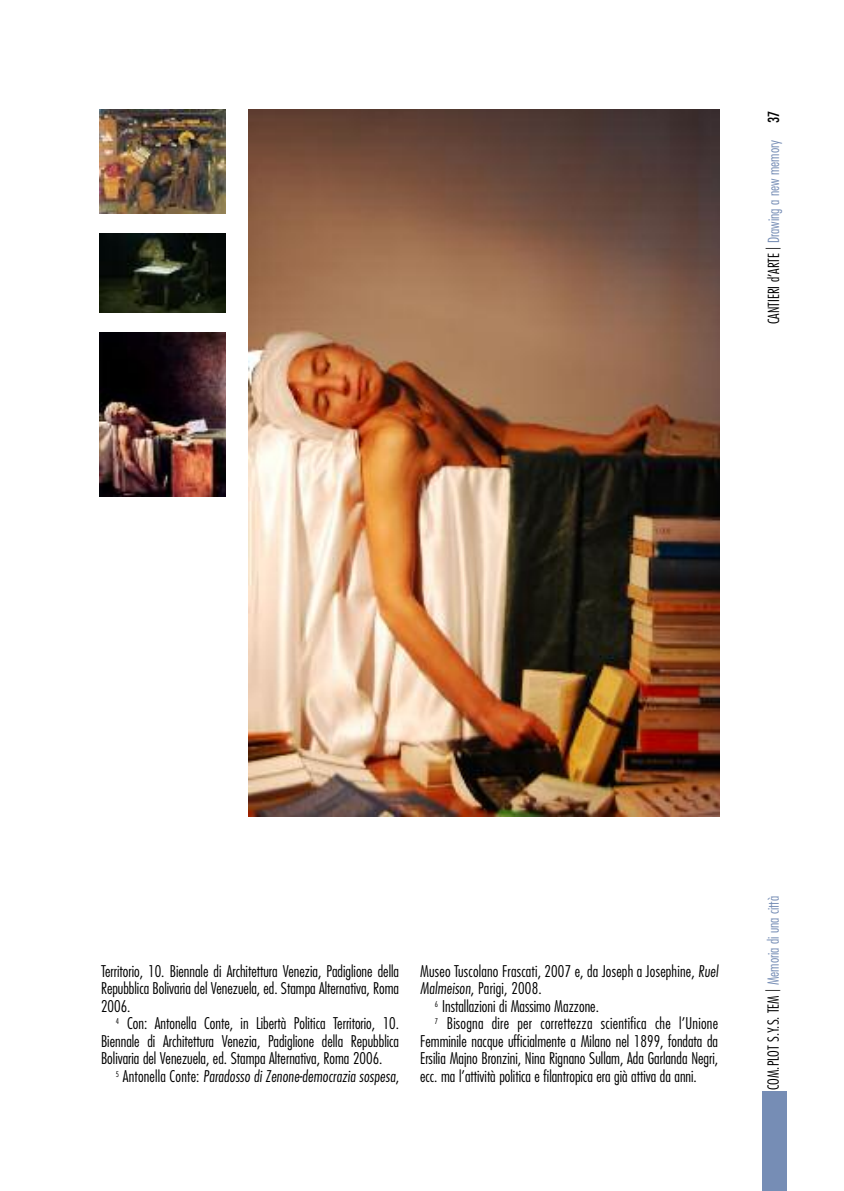
<style>
.page{position:relative;width:844px;height:1191px;background:#fff}
.page>*{position:absolute;margin:0;border:0;box-sizing:border-box;transform-origin:0 0}
.t1{font:300 condensed 15.75px/17.5px "Futura";color:#000;text-align:justify}
.t2{font:italic 300 condensed 15.75px "Futura";letter-spacing:.01em;color:#000}
.t3{font:300 condensed 14.88px "Futura";color:#000}
.t4{font:300 condensed 14.88px "Futura";color:#768db5}
.s1{color:#000}
.s2{font-weight:400;color:#000}
.s3{font-style:normal}
.s4{font-style:italic}
.s5{color:#768db5}
</style>
<div class="page">
<div style="left:762px;top:1091px;width:24px;height:100px;background:#768db5"></div>
<img style="left:248px;top:109px;width:471px;height:707px">
<img style="left:99px;top:332px;width:127px;height:164px">
<img style="left:99px;top:109px;width:127px;height:104px">
<img style="left:99px;top:233px;width:127px;height:80px">
<p class="t4" style="left:767px;top:324px;width:215px;rotate:-90deg"><span class="s1">CANTIERI d’ARTE |</span> Drawing a new memory <span class="s2">37</span></p>
<p class="t1" style="left:101px;top:963px;width:299px">Territorio, 10. Biennale di Architettura Venezia, Padiglione della Repubblica Bolivaria del Venezuela, ed. Stampa Alternativa, Roma 2006.</p>
<p class="t1" style="left:101px;top:1016px;width:299px;text-indent:15px"><sup>4</sup> Con: Antonella Conte, in Libertà Politica Territorio, 10.<br>Biennale di Architettura Venezia, Padiglione della Repubblica Bolivaria del Venezuela, ed. Stampa Alternativa, Roma 2006.</p>
<p class="t2" style="left:116px;top:1069px;width:284px"><sup>5</sup> <span class="s3">Antonella Conte:</span> Paradosso di Zenone-democrazia sospesa<span class="s3">,</span></p>
<p class="t1" style="left:420px;top:963px;width:299px">Museo Tuscolano Frascati, 2007 e, da Joseph a Josephine, <span class="s4">Ruel</span></p>
<p class="t1" style="left:420px;top:981px;width:123px"><span class="s4">Malmeison</span>, Parigi, 2008.</p>
<p class="t1" style="left:435px;top:998px;width:165px"><sup>6</sup> Installazioni di Massimo Mazzone.</p>
<p class="t1" style="left:435px;top:1016px;width:284px"><sup>7</sup> Bisogna dire per correttezza scientifica che l’Unione</p>
<p class="t1" style="left:420px;top:1033px;width:299px">Femminile nacque ufficialmente a Milano nel 1899, fondata da</p>
<p class="t1" style="left:420px;top:1051px;width:299px">Ersilia Majno Bronzini, Nina Rignano Sullam, Ada Garlanda Negri,</p>
<p class="t1" style="left:420px;top:1068px;width:278px">ecc. ma l’attività politica e filantropica era già attiva da anni.</p>
<p class="t3" style="left:766px;top:1090px;width:195px;rotate:-90deg">COM.PLOT S.Y.S. TEM | <span class="s5">Memoria di una città</span></p>
</div>
